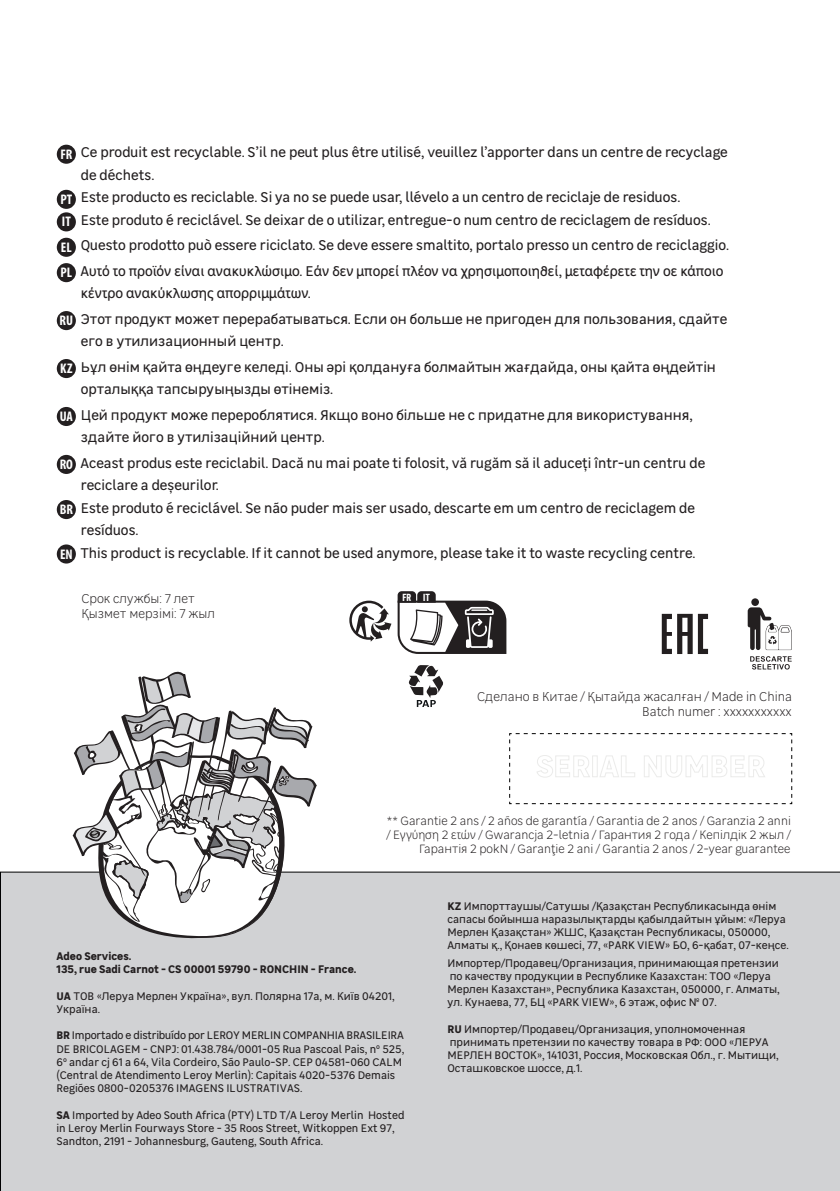
<style>
.page{position:relative;width:840px;height:1191px;background:#fff}
.page>*{position:absolute;margin:0;border:0;box-sizing:border-box;transform-origin:0 0}
.t1{font:14px/22.6px "Leroy Merlin Sans";color:#231f20}
.t2{font:700 condensed 14px/22.6px "Myriad Pro";color:#fff}
.t3{font:300 12.6px/14.4px "Leroy Merlin Sans";color:#231f20;text-align:right}
.t4{font:300 12px/14px "Leroy Merlin Sans";color:#231f20;text-align:right}
.t5{font:11px/13.2px "Leroy Merlin Sans";color:#231f20}
.t6{font:700 11px/13.2px "Leroy Merlin Sans";color:#231f20}
.t7{font:700 10.2px "Flama Condensed";color:#fff}
.s1{font-weight:700}
</style>
<div class="page">
<div style="left:0;top:871px;width:839px;height:320px;background:#d1d2d4"></div>
<svg style="left:72px;top:671px;width:245px;height:269px"></svg>
<div style="left:57px;top:145px;width:19px;height:19px;background:#231f20;border-radius:50%"></div>
<div style="left:57px;top:190px;width:19px;height:19px;background:#231f20;border-radius:50%"></div>
<div style="left:57px;top:212px;width:19px;height:19px;background:#231f20;border-radius:50%"></div>
<div style="left:57px;top:238px;width:19px;height:19px;background:#231f20;border-radius:50%"></div>
<div style="left:57px;top:263px;width:19px;height:19px;background:#231f20;border-radius:50%"></div>
<div style="left:57px;top:311px;width:19px;height:19px;background:#231f20;border-radius:50%"></div>
<div style="left:57px;top:359px;width:19px;height:19px;background:#231f20;border-radius:50%"></div>
<div style="left:57px;top:407px;width:19px;height:19px;background:#231f20;border-radius:50%"></div>
<div style="left:57px;top:455px;width:19px;height:19px;background:#231f20;border-radius:50%"></div>
<div style="left:57px;top:500px;width:19px;height:19px;background:#231f20;border-radius:50%"></div>
<div style="left:57px;top:544px;width:19px;height:19px;background:#231f20;border-radius:50%"></div>
<svg style="left:509px;top:733px;width:283px;height:71px"></svg>
<div style="left:751px;top:598px;width:7px;height:8px;background:#231f20;border-radius:50%"></div>
<svg style="left:747px;top:607px;width:44px;height:62px"></svg>
<svg style="left:661px;top:614px;width:46px;height:40px"></svg>
<svg style="left:349px;top:591px;width:158px;height:116px"></svg>
<p class="t1" style="left:81px;top:140px;width:648px">Ce produit est recyclable. S’il ne peut plus être utilisé, veuillez l’apporter dans un centre de recyclage de déchets.<br>Este producto es reciclable. Si ya no se puede usar, llévelo a un centro de reciclaje de residuos.<br>Este produto é reciclável. Se deixar de o utilizar, entregue-o num centro de reciclagem de resíduos.</p>
<p class="t1" style="left:80px;top:231px;width:649px;line-height:25.4px">Questo prodotto può essere riciclato. Se deve essere smaltito, portalo presso un centro de reciclaggio.<br>Αυτό το προϊόν είναι ανακυκλώσιμο. Εάν δεν μπορεί πλέον να χρησιμοποιηθεί, μεταφέρετε την οε κάποιο</p>
<p class="t1" style="left:81px;top:279px;width:647px;line-height:25.4px">κέντρο ανακύκλωσης απορριμμάτων.<br>Этот продукт может перерабатываться. Если он больше не пригоден для пользования, сдайте</p>
<p class="t1" style="left:81px;top:327px;width:636px;line-height:25.4px">его в утилизационный центр.<br>Ьұл өнім қайта өңдеуге келеді. Оны әрі қолдануға болмайтын жағдайда, оны қайта өңдейтін</p>
<p class="t1" style="left:81px;top:375px;width:613px;line-height:25.4px">орталыққа тапсыруыңызды өтінеміз.<br>Цей продукт може перероблятися. Якщо воно більше не с придатне для використування,</p>
<p class="t1" style="left:80px;top:423px;width:626px;line-height:25.4px">здайте його в утилізаційний центр.<br>Aceast produs este reciclabil. Dacă nu mai poate ti folosit, vă rugăm să il aduceți într-un centru de</p>
<p class="t1" style="left:80px;top:472px;width:616px">reciclare a deșeurilor.<br>Este produto é reciclável. Se não puder mais ser usado, descarte em um centro de reciclagem de resíduos.<br>This product is recyclable. If it cannot be used anymore, please take it to waste recycling centre.</p>
<p class="t2" style="left:60px;top:142px;width:14px">FR</p>
<p class="t2" style="left:60px;top:188px;width:13px">PT<br>IT</p>
<p class="t2" style="left:60px;top:234px;width:13px;line-height:25.4px">EL<br>PL</p>
<p class="t2" style="left:60px;top:309px;width:15px">RU</p>
<p class="t2" style="left:60px;top:357px;width:14px">KZ</p>
<p class="t2" style="left:60px;top:405px;width:15px">UA</p>
<p class="t2" style="left:60px;top:453px;width:15px">RO</p>
<p class="t2" style="left:60px;top:498px;width:15px">BR</p>
<p class="t2" style="left:60px;top:542px;width:14px">EN</p>
<p class="t3" style="left:81px;top:590px;width:115px">Срок службы: 7 лет</p>
<p class="t7" style="left:402px;top:590px;width:29px">FR IT</p>
<p class="t3" style="left:81px;top:605px;width:135px">Қызмет мерзімі: 7 жыл</p>
<p class="t3" style="left:477px;top:688px;width:316px">Сделано в Китае / Қытайда жасалған / Made in China<br>Batch numer : xxxxxxxxxxx</p>
<p class="t4" style="left:386px;top:812px;width:406px">** Garantie 2 ans / 2 años de garantía / Garantia de 2 anos / Garanzia 2 anni / Εγγύηση 2 ετών / Gwarancja 2-letnia / Гарантия 2 года / Кепілдік 2 жыл /<br>Гарантія 2 pokN / Garanţie 2 ani / Garantia 2 anos / 2-year guarantee</p>
<p class="t6" style="left:56px;top:948px;width:301px">Adeo Services.<br>135, rue Sadi Carnot - CS 00001 59790 - RONCHIN - France.</p>
<p class="t5" style="left:56px;top:988px;width:340px"><span class="s1">UA</span> ТОВ «Леруа Мерлен Україна», вул. Полярна 17а, м. Київ 04201,<br>Україна.</p>
<p class="t5" style="left:56px;top:1028px;width:349px"><span class="s1">BR</span> Importado e distribuído por LEROY MERLIN COMPANHIA BRASILEIRA DE BRICOLAGEM - CNPJ: 01.438.784/0001-05 Rua Pascoal Pais, nº 525, 6º andar cj 61 a 64, Vila Cordeiro, São Paulo-SP. CEP 04581-060 CALM (Central de Atendimento Leroy Merlin): Capitais 4020-5376 Demais Regiões 0800-0205376 IMAGENS ILUSTRATIVAS.</p>
<p class="t5" style="left:56px;top:1107px;width:349px"><span class="s1">SA</span> Imported by Adeo South Africa (PTY) LTD T/A Leroy Merlin Hosted in Leroy Merlin Fourways Store - 35 Roos Street, Witkoppen Ext 97,<br>Sandton, 2191 - Johannesburg, Gauteng, South Africa.</p>
<p class="t5" style="left:447px;top:898px;width:342px"><span class="s1">KZ</span> Импорттаушы/Сатушы /Қазақстан Республикасында өнім сапасы бойынша наразылықтарды қабылдайтын ұйым: «Леруа Мерлен Қазақстан» ЖШС, Қазақстан Республикасы, 050000, Алматы қ., Қонаев көшесі, 77, «PARK VIEW» БО, 6-қабат, 07-кеңсе.</p>
<p class="t5" style="left:447px;top:955px;width:334px">Импортер/Продавец/Организация, принимающая претензии по качеству продукции в Республике Казахстан: ТОО «Леруа Мерлен Казахстан», Республика Казахстан, 050000, г. Алматы, ул. Кунаева, 77, БЦ «PARK VIEW», 6 этаж, офис № 07.</p>
<p class="t5" style="left:447px;top:1021px;width:332px"><span class="s1">RU</span> Импортер/Продавец/Организация, уполномоченная принимать претензии по качеству товара в РФ: ООО «ЛЕРУА МЕРЛЕН ВОСТОК», 141031, Россия, Московская Обл., г. Мытищи, Осташковское шоссе, д.1.</p>
</div>
